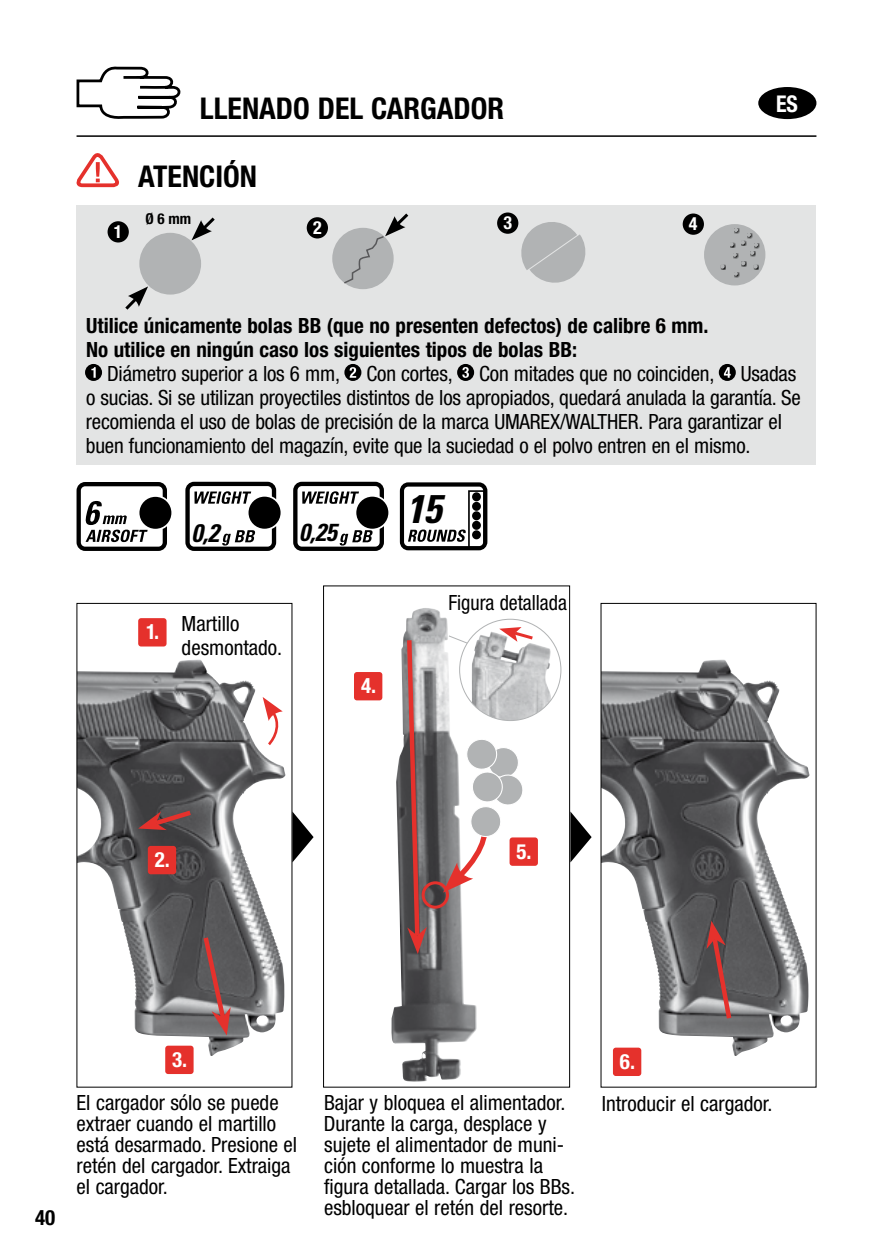
<style>
.page{position:relative;width:893px;height:1259px;background:#fff}
.page>*{position:absolute;margin:0;border:0;box-sizing:border-box;transform-origin:0 0}
.t1{font:italic 700 condensed 39.9px "Univers LT Std";color:#000}
.t2{font:700 condensed 30px "Helvetica Neue LT Pro";color:#000}
.t3{font:italic 700 condensed 25.2px "Univers LT Std";color:#000}
.t4{font:italic 700 condensed 24.6px "Univers LT Std";color:#000}
.t5{font:700 condensed 23.1px "Helvetica Neue LT Pro";color:#fff;scale:.95 1}
.t6{font:condensed 21px/21px "Helvetica Neue LT Pro";color:#000}
.t7{font:700 condensed 21px/24px "Helvetica Neue LT Pro";color:#000}
.t8{font:condensed 21px "Helvetica Neue LT Pro";color:#000;scale:.95 1}
.t9{font:700 condensed 21px "Helvetica Neue LT Pro";color:#fff}
.t10{font:700 condensed 18px "Helvetica Neue LT Pro";color:#fff}
.t11{font:700 condensed 15px "Helvetica Neue LT Pro";color:#000}
</style>
<div class="page">
<hr style="left:77px;top:135px;width:739px;height:2px;background:#000">
<div style="left:758px;top:87px;width:58px;height:32px;background:#000;border-radius:50%"></div>
<div style="left:77px;top:205px;width:739px;height:259px;background:#e3e4e4"></div>
<div style="left:683px;top:213px;width:21px;height:22px;background:#000;border-radius:50%"></div>
<div style="left:704px;top:224px;width:61px;height:61px;background:#b1b3b4;border-radius:50%"></div>
<svg style="left:720px;top:228px;width:40px;height:49px"></svg>
<div style="left:497px;top:212px;width:21px;height:22px;background:#000;border-radius:50%"></div>
<svg style="left:517px;top:218px;width:73px;height:69px;background:#c5c6c7"></svg>
<div style="left:307px;top:217px;width:21px;height:21px;background:#000;border-radius:50%"></div>
<div style="left:332px;top:228px;width:62px;height:61px;background:#b1b3b4;border-radius:50%"></div>
<svg style="left:342px;top:210px;width:69px;height:75px"></svg>
<div style="left:108px;top:221px;width:21px;height:21px;background:#000;border-radius:50%"></div>
<svg style="left:122px;top:286px;width:26px;height:27px"></svg>
<svg style="left:191px;top:214px;width:27px;height:26px"></svg>
<div style="left:139px;top:233px;width:62px;height:61px;background:#b1b3b4;border-radius:50%"></div>
<svg style="left:76px;top:66px;width:105px;height:53px"></svg>
<div style="left:85px;top:364px;width:17px;height:17px;background:#000;border-radius:50%"></div>
<svg style="left:91px;top:367px;width:5px;height:11px"></svg>
<svg style="left:344px;top:364px;width:17px;height:17px"></svg>
<svg style="left:350px;top:367px;width:6px;height:11px"></svg>
<div style="left:457px;top:364px;width:17px;height:17px;background:#000;border-radius:50%"></div>
<svg style="left:462px;top:367px;width:7px;height:11px"></svg>
<div style="left:719px;top:364px;width:17px;height:17px;background:#000;border-radius:50%"></div>
<svg style="left:724px;top:367px;width:7px;height:11px"></svg>
<svg style="left:76px;top:153px;width:43px;height:35px"></svg>
<div style="left:356px;top:497px;width:32px;height:32px;background:#000;border-radius:50%"></div>
<svg style="left:293px;top:482px;width:91px;height:69px"></svg>
<svg style="left:249px;top:497px;width:32px;height:32px"></svg>
<svg style="left:185px;top:482px;width:91px;height:69px"></svg>
<svg style="left:400px;top:482px;width:87px;height:68px"></svg>
<div style="left:139px;top:497px;width:32px;height:32px;background:#000;border-radius:50%"></div>
<svg style="left:77px;top:482px;width:90px;height:69px"></svg>
<img style="left:603px;top:660px;width:207px;height:397px">
<img style="left:391px;top:608px;width:86px;height:474px">
<div style="left:323px;top:585px;width:247px;height:502px;border:1px solid #000"></div>
<svg style="left:292px;top:811px;width:22px;height:51px"></svg>
<svg style="left:570px;top:811px;width:22px;height:51px"></svg>
<svg style="left:443px;top:737px;width:80px;height:155px"></svg>
<svg style="left:405px;top:635px;width:22px;height:319px;background:#8c6666"></svg>
<div style="left:354px;top:672px;width:28px;height:28px;background:#e5312c;border-radius:3px"></div>
<div style="left:510px;top:837px;width:28px;height:29px;background:#e5312c;border-radius:3px"></div>
<div style="left:613px;top:1047px;width:28px;height:29px;background:#e5312c;border-radius:3px"></div>
<div style="left:422px;top:881px;width:27px;height:27px;border:3px solid #e5312c;border-radius:50%"></div>
<img style="left:79px;top:660px;width:207px;height:396px">
<svg style="left:138px;top:807px;width:58px;height:23px"></svg>
<svg style="left:200px;top:932px;width:31px;height:103px;background:#7a5c5d"></svg>
<svg style="left:706px;top:920px;width:28px;height:103px;background:#795758"></svg>
<img style="left:472px;top:631px;width:79px;height:89px">
<svg style="left:448px;top:635px;width:20px;height:9px"></svg>
<svg style="left:499px;top:627px;width:37px;height:15px"></svg>
<div style="left:138px;top:618px;width:29px;height:28px;background:#e5312c;border-radius:3px"></div>
<svg style="left:263px;top:697px;width:21px;height:50px"></svg>
<div style="left:165px;top:1045px;width:29px;height:29px;background:#e5312c;border-radius:3px"></div>
<div style="left:148px;top:846px;width:28px;height:28px;background:#e5312c;border-radius:3px"></div>
<p class="t10" style="left:114px;top:221px;width:10px">1</p>
<h2 class="t2" style="left:200px;top:90px;width:306px">LLENADO DEL CARGADOR</h2>
<h2 class="t2" style="left:138px;top:158px;width:120px">ATENCIÓN</h2>
<p class="t11" style="left:146px;top:210px;width:47px">Ø 6 mm</p>
<p class="t10" style="left:313px;top:217px;width:10px">2</p>
<p class="t10" style="left:503px;top:212px;width:10px">3</p>
<p class="t10" style="left:689px;top:213px;width:10px">4</p>
<p class="t5" style="left:776px;top:90px;width:25px">ES</p>
<p class="t7" style="left:86px;top:313px;width:624px">Utilice únicamente bolas BB (que no presenten defectos) de calibre 6 mm.<br>No utilice en ningún caso los siguientes tipos de bolas BB:</p>
<p class="t6" style="left:107px;top:363px;width:234px">Diámetro superior a los 6 mm,</p>
<p class="t6" style="left:367px;top:363px;width:88px">Con cortes,</p>
<p class="t6" style="left:479px;top:363px;width:237px">Con mitades que no coinciden,</p>
<p class="t6" style="left:86px;top:361px;width:716px;line-height:24px;text-indent:655px">Usadas o sucias. Si se utilizan proyectiles distintos de los apropiados, quedará anulada la garantía. Se recomienda el uso de bolas de precisión de la marca UMAREX/WALTHER. Para garantizar el buen funcionamiento del magazín, evite que la suciedad o el polvo entren en el mismo.</p>
<p class="t3" style="left:191px;top:517px;width:29px">0,2</p>
<p class="t4" style="left:299px;top:517px;width:39px">0,25</p>
<p class="t9" style="left:146px;top:619px;width:15px">1.</p>
<p class="t6" style="left:182px;top:611px;width:102px;line-height:24px">Martillo desmontado.</p>
<p class="t9" style="left:361px;top:673px;width:17px">4.</p>
<h1 class="t1" style="left:406px;top:484px;width:37px">15</h1>
<p class="t8" style="left:449px;top:590px;width:126px">Figura detallada</p>
<p class="t9" style="left:155px;top:847px;width:17px">2.</p>
<p class="t9" style="left:517px;top:838px;width:17px">5.</p>
<p class="t7" style="left:35px;top:1205px;width:22px">40</p>
<p class="t9" style="left:172px;top:1046px;width:17px">3.</p>
<p class="t6" style="left:77px;top:1092px;width:222px">El cargador sólo se puede extraer cuando el martillo está desarmado. Presione el retén del cargador. Extraiga el cargador.</p>
<p class="t6" style="left:324px;top:1092px;width:253px">Bajar y bloquea el alimentador.<br>Durante la carga, desplace y sujete el alimentador de muni&shy;ción conforme lo muestra la figura detallada. Cargar los BBs. esbloquear el retén del resorte.</p>
<p class="t9" style="left:620px;top:1048px;width:17px">6.</p>
<p class="t6" style="left:602px;top:1092px;width:172px">Introducir el cargador.</p>
</div>
